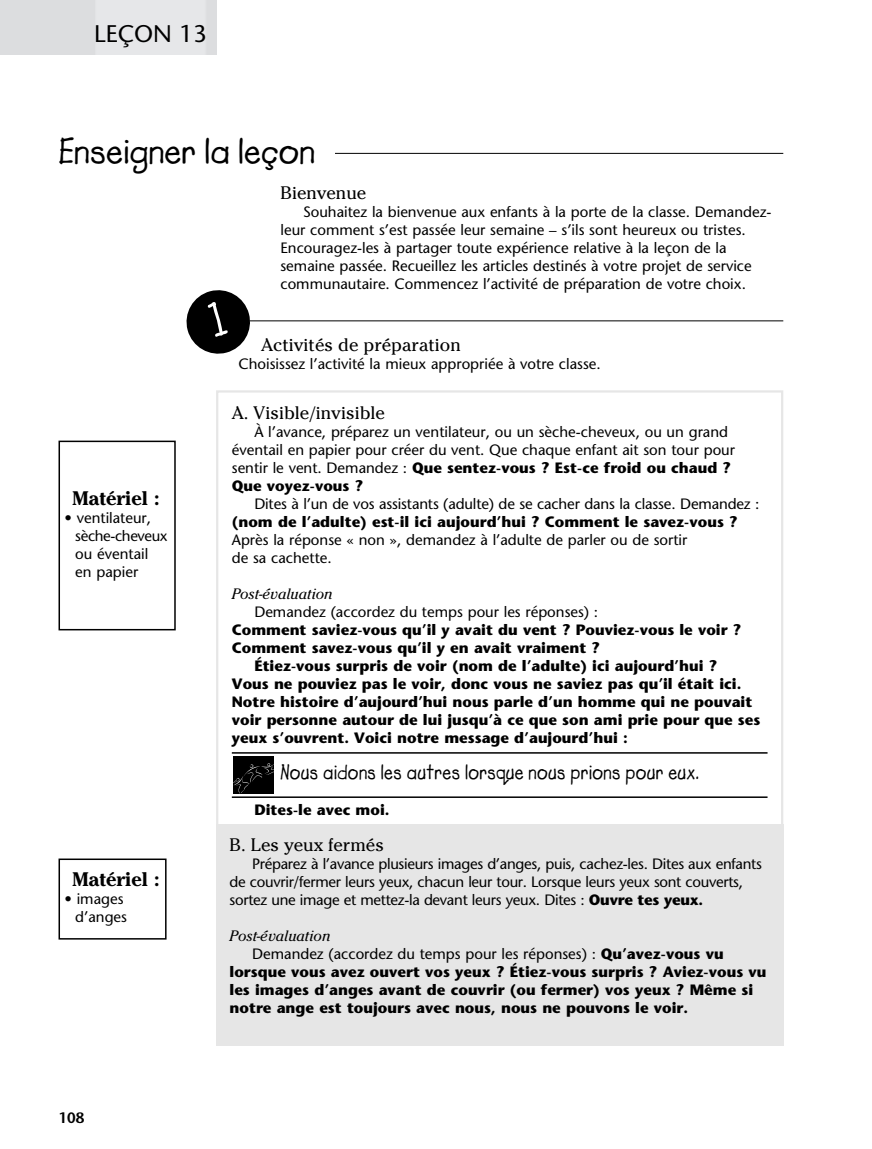
<style>
.page{position:relative;width:872px;height:1149px;background:#fff}
.page>*{position:absolute;margin:0;border:0;box-sizing:border-box;transform-origin:0 0}
.t1{font:36px "Lemonade ICG Bold";color:#000}
.t2{font:24px "Stone Sans";color:#000}
.t3{font:700 21px "Lemonade";letter-spacing:.015em;color:#000;scale:.9 1}
.t4{font:700 19.5px "Cheltenham";color:#000}
.t5{font:18px "Cheltenham";color:#000}
.t6{font:15px/18px "Stone Sans";color:#000}
.t7{font:700 15px/18px "Stone Sans";color:#000}
.t8{font:15px/18px "Stone Sans";letter-spacing:-.02em;color:#000}
.t9{font:italic 15px "Cheltenham";color:#000}
.t10{font:600 15px "Stone Sans";color:#000}
.s1{font-weight:700}
.s2{font-weight:400}
</style>
<div class="page">
<hr style="left:335px;top:153px;width:448px;height:1px;background:#000">
<hr style="left:232px;top:752px;width:535px;height:1px;background:#000">
<hr style="left:232px;top:796px;width:535px;height:1px;background:#000">
<div style="left:233px;top:756px;width:40px;height:37px;background:#000"></div>
<svg style="left:233px;top:763px;width:40px;height:30px"></svg>
<div style="left:216px;top:824px;width:567px;height:221px;background:#e6e6e6"></div>
<div style="left:58px;top:440px;width:118px;height:190px;border:2px solid #000"></div>
<div style="left:58px;top:858px;width:108px;height:81px;border:2px solid #000"></div>
<hr style="left:249px;top:320px;width:534px;height:1px;background:#000">
<svg style="left:186px;top:290px;width:67px;height:64px"></svg>
<h2 class="t2" style="left:94px;top:24px;width:114px">LEÇON 13</h2>
<h1 class="t1" style="left:58px;top:129px;width:258px">Enseigner la leçon</h1>
<p class="t5" style="left:280px;top:182px;width:87px">Bienvenue</p>
<p class="t6" style="left:280px;top:204px;width:492px;text-indent:22px">Souhaitez la bienvenue aux enfants à la porte de la classe. Demandez&shy;leur comment s’est passée leur semaine – s’ils sont heureux ou tristes.<br>Encouragez-les à partager toute expérience relative à la leçon de la semaine passée. Recueillez les articles destinés à votre projet de service communautaire. Commencez l’activité de préparation de votre choix.</p>
<h3 class="t4" style="left:72px;top:490px;width:89px">Matériel :</h3>
<p class="t6" style="left:75px;top:509px;width:94px;text-indent:-11px">• ventilateur, sèche-cheveux ou éventail en papier</p>
<h3 class="t4" style="left:72px;top:872px;width:89px">Matériel :</h3>
<p class="t6" style="left:64px;top:891px;width:64px;text-align:right">• images d’anges</p>
<p class="t10" style="left:58px;top:1111px;width:27px">108</p>
<p class="t5" style="left:261px;top:333px;width:201px">Activités de préparation</p>
<p class="t6" style="left:238px;top:356px;width:364px">Choisissez l’activité la mieux appropriée à votre classe.</p>
<p class="t5" style="left:232px;top:402px;width:155px">A. Visible/invisible</p>
<p class="t6" style="left:232px;top:424px;width:505px;text-indent:22px">À l’avance, préparez un ventilateur, ou un sèche-cheveux, ou un grand éventail en papier pour créer du vent. Que chaque enfant ait son tour pour sentir le vent. Demandez : <span class="s1">Que sentez-vous ? Est-ce froid ou chaud ?<br>Que voyez-vous ?</span></p>
<p class="t6" style="left:254px;top:496px;width:506px">Dites à l’un de vos assistants (adulte) de se cacher dans la classe. Demandez :</p>
<p class="t7" style="left:232px;top:514px;width:507px">(nom de l’adulte) est-il ici aujourd’hui ? Comment le savez-vous ?</p>
<p class="t6" style="left:232px;top:532px;width:457px">Après la réponse « non », demandez à l’adulte de parler ou de sortir de sa cachette.</p>
<p class="t9" style="left:232px;top:588px;width:102px">Post-évaluation</p>
<p class="t6" style="left:254px;top:604px;width:345px">Demandez (accordez du temps pour les réponses) :</p>
<p class="t7" style="left:232px;top:622px;width:511px">Comment saviez-vous qu’il y avait du vent ? Pouviez-vous le voir ?</p>
<p class="t7" style="left:232px;top:640px;width:370px">Comment savez-vous qu’il y en avait vraiment ?</p>
<p class="t7" style="left:254px;top:658px;width:464px">Étiez-vous surpris de voir (nom de l’adulte) ici aujourd’hui ?</p>
<p class="t7" style="left:232px;top:676px;width:511px">Vous ne pouviez pas le voir, donc vous ne saviez pas qu’il était ici.</p>
<p class="t7" style="left:232px;top:694px;width:522px">Notre histoire d’aujourd’hui nous parle d’un homme qui ne pouvait</p>
<p class="t7" style="left:232px;top:712px;width:530px">voir personne autour de lui jusqu’à ce que son ami prie pour que ses</p>
<p class="t7" style="left:232px;top:730px;width:397px">yeux s’ouvrent. Voici notre message d’aujourd’hui :</p>
<h3 class="t3" style="left:280px;top:759px;width:467px">Nous aidons les autres lorsque nous prions pour eux.</h3>
<p class="t7" style="left:254px;top:802px;width:137px">Dites-le avec moi.</p>
<p class="t5" style="left:230px;top:833px;width:156px">B. Les yeux fermés</p>
<p class="t8" style="left:230px;top:855px;width:534px;text-indent:22px">Préparez à l’avance plusieurs images d’anges, puis, cachez-les. Dites aux enfants de couvrir/fermer leurs yeux, chacun leur tour. Lorsque leurs yeux sont couverts, sortez une image et mettez-la devant leurs yeux. Dites : <span class="s1">Ouvre tes yeux.</span></p>
<p class="t9" style="left:230px;top:930px;width:102px">Post-évaluation</p>
<p class="t7" style="left:230px;top:945px;width:538px;text-indent:23px"><span class="s2">Demandez (accordez du temps pour les réponses) :</span> Qu’avez-vous vu lorsque vous avez ouvert vos yeux ? Étiez-vous surpris ? Aviez-vous vu les images d’anges avant de couvrir (ou fermer) vos yeux ? Même si notre ange est toujours avec nous, nous ne pouvons le voir.</p>
</div>
